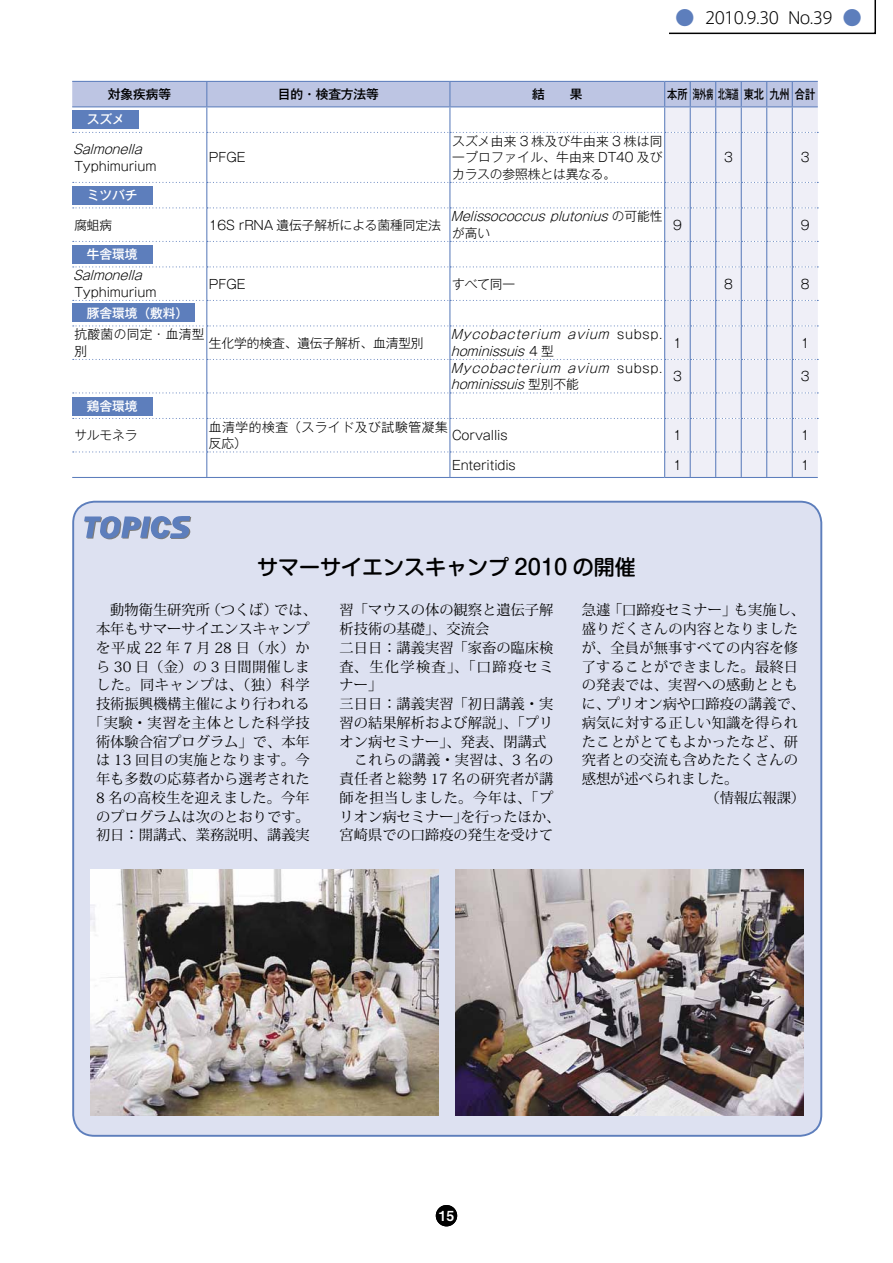
<style>
.page{position:relative;width:893px;height:1263px;background:#fff}
.page>*{position:absolute;margin:0;border:0;box-sizing:border-box;transform-origin:0 0}
.t1{font:21px "Shin M Go Pro Medium 90 msp RKSJ H";color:#000}
.t2{font:16.5px "Axis Std Light 90 msp RKSJ H";letter-spacing:-.08em;color:#000}
.t3{font:14.25px/18.8px "Koz Min Pro Regular 90 msp RKSJ H";color:#000}
.t4{font:13.8px "Midashi Go Pro MB31 90 msp RKSJ H";color:#fff}
.t5{font:12.75px/16.5px "Gothic MB101 Pro Light 90 msp RKSJ H";letter-spacing:-.01em;color:#000;text-align:justify}
.t6{font:italic 12.75px/16.5px "Gothic MB101 Pro Light 90 msp RKSJ H";color:#000}
.t7{font:12.75px "Gothic MB101 Pro Medium 90 msp RKSJ H";letter-spacing:-.01em;color:#fff}
.t8{font:12.75px/16.5px "Gothic MB101 Pro Light 90 msp RKSJ H";letter-spacing:.045em;color:#000}
.t9{font:12.75px "Gothic MB101 Pro Medium 90 msp RKSJ H";letter-spacing:-.01em;color:#000}
.t10{font:12.75px "Gothic MB101 Pro Medium 90 msp RKSJ H";letter-spacing:-.01em;color:#000;scale:.8 1}
.t11{font:12.75px/16.5px "Gothic MB101 Pro Light 90 msp RKSJ H";letter-spacing:.03em;color:#000}
.s1{font-size:19.5px;color:#5d7ebc}
.s2{font-style:normal}
</style>
<div class="page">
<div style="left:73px;top:502px;width:748px;height:634px;background:#dde1f1;border-radius:21px"></div>
<svg style="left:84px;top:516px;width:107px;height:23px"></svg>
<div style="left:72px;top:186px;width:81px;height:18px;background:#5d7ebc"></div>
<div style="left:72px;top:245px;width:81px;height:19px;background:#5d7ebc"></div>
<div style="left:72px;top:397px;width:81px;height:18px;background:#5d7ebc"></div>
<img style="left:90px;top:870px;width:348px;height:245px">
<img style="left:456px;top:870px;width:348px;height:245px">
<div style="left:436px;top:1205px;width:21px;height:21px;background:#000;border-radius:50%"></div>
<svg style="left:669px;top:0;width:207px;height:35px"></svg>
<div style="left:665px;top:133px;width:153px;height:318px;background:#efeff7"></div>
<hr style="left:206px;top:133px;width:1px;height:49px;background:#5d7ebc">
<hr style="left:449px;top:133px;width:1px;height:49px;background:#5d7ebc">
<hr style="left:664px;top:133px;width:1px;height:49px;background:#5d7ebc">
<hr style="left:690px;top:133px;width:1px;height:49px;background:#5d7ebc">
<hr style="left:715px;top:133px;width:1px;height:49px;background:#5d7ebc">
<hr style="left:741px;top:133px;width:1px;height:49px;background:#5d7ebc">
<hr style="left:766px;top:133px;width:1px;height:49px;background:#5d7ebc">
<hr style="left:206px;top:208px;width:1px;height:33px;background:#5d7ebc">
<hr style="left:449px;top:208px;width:1px;height:33px;background:#5d7ebc">
<hr style="left:664px;top:208px;width:1px;height:33px;background:#5d7ebc">
<hr style="left:690px;top:208px;width:1px;height:33px;background:#5d7ebc">
<hr style="left:715px;top:208px;width:1px;height:33px;background:#5d7ebc">
<hr style="left:741px;top:208px;width:1px;height:33px;background:#5d7ebc">
<hr style="left:766px;top:208px;width:1px;height:33px;background:#5d7ebc">
<hr style="left:206px;top:267px;width:1px;height:33px;background:#5d7ebc">
<hr style="left:449px;top:267px;width:1px;height:33px;background:#5d7ebc">
<hr style="left:664px;top:267px;width:1px;height:33px;background:#5d7ebc">
<hr style="left:690px;top:267px;width:1px;height:33px;background:#5d7ebc">
<hr style="left:715px;top:267px;width:1px;height:33px;background:#5d7ebc">
<hr style="left:741px;top:267px;width:1px;height:33px;background:#5d7ebc">
<hr style="left:766px;top:267px;width:1px;height:33px;background:#5d7ebc">
<hr style="left:206px;top:326px;width:1px;height:33px;background:#5d7ebc">
<hr style="left:449px;top:326px;width:1px;height:33px;background:#5d7ebc">
<hr style="left:664px;top:326px;width:1px;height:33px;background:#5d7ebc">
<hr style="left:690px;top:326px;width:1px;height:33px;background:#5d7ebc">
<hr style="left:715px;top:326px;width:1px;height:33px;background:#5d7ebc">
<hr style="left:741px;top:326px;width:1px;height:33px;background:#5d7ebc">
<hr style="left:766px;top:326px;width:1px;height:33px;background:#5d7ebc">
<hr style="left:206px;top:360px;width:1px;height:32px;background:#5d7ebc">
<hr style="left:449px;top:360px;width:1px;height:32px;background:#5d7ebc">
<hr style="left:664px;top:360px;width:1px;height:32px;background:#5d7ebc">
<hr style="left:690px;top:360px;width:1px;height:32px;background:#5d7ebc">
<hr style="left:715px;top:360px;width:1px;height:32px;background:#5d7ebc">
<hr style="left:741px;top:360px;width:1px;height:32px;background:#5d7ebc">
<hr style="left:766px;top:360px;width:1px;height:32px;background:#5d7ebc">
<hr style="left:206px;top:419px;width:1px;height:32px;background:#5d7ebc">
<hr style="left:449px;top:419px;width:1px;height:32px;background:#5d7ebc">
<hr style="left:664px;top:419px;width:1px;height:32px;background:#5d7ebc">
<hr style="left:690px;top:419px;width:1px;height:32px;background:#5d7ebc">
<hr style="left:715px;top:419px;width:1px;height:32px;background:#5d7ebc">
<hr style="left:741px;top:419px;width:1px;height:32px;background:#5d7ebc">
<hr style="left:766px;top:419px;width:1px;height:32px;background:#5d7ebc">
<hr style="left:72px;top:477px;width:378px;height:1px;background:#5d7ebc">
<hr style="left:450px;top:477px;width:215px;height:1px;background:#5d7ebc">
<hr style="left:665px;top:477px;width:153px;height:1px;background:#5d7ebc">
<hr style="left:792px;top:133px;width:1px;height:49px;background:#5d7ebc">
<hr style="left:792px;top:208px;width:1px;height:33px;background:#5d7ebc">
<hr style="left:792px;top:267px;width:1px;height:33px;background:#5d7ebc">
<hr style="left:792px;top:326px;width:1px;height:33px;background:#5d7ebc">
<hr style="left:792px;top:360px;width:1px;height:32px;background:#5d7ebc">
<hr style="left:792px;top:419px;width:1px;height:32px;background:#5d7ebc">
<svg style="left:72px;top:81px;width:746px;height:52px"></svg>
<svg style="left:73px;top:182px;width:745px;height:26px"></svg>
<svg style="left:73px;top:241px;width:745px;height:26px"></svg>
<svg style="left:73px;top:300px;width:745px;height:26px"></svg>
<svg style="left:73px;top:359px;width:745px;height:1px"></svg>
<svg style="left:73px;top:392px;width:745px;height:27px"></svg>
<svg style="left:73px;top:451px;width:745px;height:26px"></svg>
<p class="t2" style="left:675px;top:12px;width:188px"><span class="s1">●</span> 2010.9.30 No.39 <span class="s1">●</span></p>
<p class="t9" style="left:108px;top:89px;width:65px">対象疾病等</p>
<p class="t9" style="left:278px;top:89px;width:103px">目的・検査方法等</p>
<p class="t9" style="left:532px;top:89px;width:52px">結　　果</p>
<p class="t10" style="left:667px;top:89px;width:186px">本所海外病 北海道 東北九州合計</p>
<p class="t7" style="left:74px;top:115px;width:52px">　スズメ</p>
<p class="t6" style="left:73px;top:143px;width:73px">Salmonella</p>
<p class="t5" style="left:74px;top:159px;width:84px">Typhimurium</p>
<p class="t5" style="left:452px;top:134px;width:212px">スズメ由来 3 株及び牛由来 3 株は同一プロファイル、牛由来 DT40 及びカラスの参照株とは異なる。</p>
<p class="t5" style="left:209px;top:151px;width:38px">PFGE</p>
<p class="t5" style="left:724px;top:151px;width:10px">3</p>
<p class="t5" style="left:801px;top:151px;width:10px">3</p>
<p class="t7" style="left:74px;top:190px;width:65px">　ミツバチ</p>
<p class="t5" style="left:74px;top:218px;width:39px">腐蛆病</p>
<p class="t5" style="left:209px;top:218px;width:233px">16S rRNA 遺伝子解析による菌種同定法</p>
<p class="t6" style="left:451px;top:210px;width:213px">Melissococcus plutonius <span class="s2">の可能性が高い</span></p>
<p class="t5" style="left:673px;top:218px;width:10px">9</p>
<p class="t5" style="left:801px;top:218px;width:10px">9</p>
<p class="t7" style="left:74px;top:249px;width:65px">　牛舎環境</p>
<p class="t6" style="left:73px;top:269px;width:73px">Salmonella</p>
<p class="t5" style="left:74px;top:285px;width:84px">Typhimurium</p>
<p class="t5" style="left:209px;top:277px;width:38px">PFGE</p>
<p class="t5" style="left:452px;top:277px;width:65px">すべて同一</p>
<p class="t5" style="left:724px;top:277px;width:10px">8</p>
<p class="t5" style="left:801px;top:277px;width:10px">8</p>
<p class="t7" style="left:74px;top:308px;width:115px">　豚舎環境（敷料）</p>
<p class="t11" style="left:74px;top:328px;width:132px">抗酸菌の同定・血清型別</p>
<p class="t5" style="left:209px;top:336px;width:216px">生化学的検査、遺伝子解析、血清型別</p>
<p class="t6" style="left:451px;top:328px;width:213px">Mycobacterium avium <span class="s2">s u b s p . </span>hominissuis <span class="s2">4 型</span></p>
<p class="t5" style="left:673px;top:336px;width:10px">1</p>
<p class="t5" style="left:801px;top:336px;width:10px">1</p>
<p class="t6" style="left:451px;top:361px;width:213px">Mycobacterium avium <span class="s2">s u b s p . </span>hominissuis <span class="s2">型別不能</span></p>
<p class="t5" style="left:673px;top:370px;width:10px">3</p>
<p class="t5" style="left:801px;top:370px;width:10px">3</p>
<p class="t7" style="left:74px;top:401px;width:65px">　鶏舎環境</p>
<p class="t5" style="left:74px;top:429px;width:65px">サルモネラ</p>
<p class="t8" style="left:209px;top:420px;width:240px">血清学的検査（スライド及び試験管凝集反応）</p>
<p class="t5" style="left:452px;top:429px;width:57px">Corvallis</p>
<p class="t5" style="left:673px;top:429px;width:10px">1</p>
<p class="t5" style="left:801px;top:429px;width:10px">1</p>
<p class="t5" style="left:452px;top:458px;width:65px">Enteritidis</p>
<p class="t5" style="left:673px;top:458px;width:10px">1</p>
<p class="t5" style="left:801px;top:458px;width:10px">1</p>
<h1 class="t1" style="left:257px;top:559px;width:380px">サマーサイエンスキャンプ 2010 の開催</h1>
<p class="t3" style="left:89px;top:603px;width:229px;text-align:center">　動物衛生研究所（つくば）では、本年もサマーサイエンスキャンプを平成 22 年 7 月 28 日（水）から 30 日（金）の 3 日間開催しました。同キャンプは、（独）科学技術振興機構主催により行われる「実験・実習を主体とした科学技術体験合宿プログラム」で、本年は 13 回目の実施となります。今年も多数の応募者から選考された<br>8 名の高校生を迎えました。今年のプログラムは次のとおりです。初日：開講式、業務説明、講義実</p>
<p class="t3" style="left:582px;top:603px;width:225px">急遽「口蹄疫セミナー」も実施し、</p>
<p class="t3" style="left:340px;top:603px;width:222px">習「マウスの体の観察と遺伝子解析技術の基礎」、交流会<br>二日日：講義実習「家畜の臨床検査、生化学検査」、「口蹄疫セミナー」<br>三日日：講義実習「初日講義・実習の結果解析および解説」、「プリオン病セミナー」、発表、閉講式　これらの講義・実習は、3 名の責任者と総勢 17 名の研究者が講師を担当しました。今年は、「プリオン病セミナー」を行ったほか、宮崎県での口蹄疫の発生を受けて</p>
<p class="t3" style="left:582px;top:621px;width:218px">盛りだくさんの内容となりました</p>
<p class="t3" style="left:582px;top:640px;width:218px">が、全員が無事すべての内容を修</p>
<p class="t3" style="left:582px;top:659px;width:218px">了することができました。最終日</p>
<p class="t3" style="left:582px;top:678px;width:218px">の発表では、実習への感動ととも</p>
<p class="t3" style="left:582px;top:696px;width:225px">に、プリオン病や口蹄疫の講義で、</p>
<p class="t3" style="left:582px;top:715px;width:218px">病気に対する正しい知識を得られ</p>
<p class="t3" style="left:582px;top:734px;width:218px">たことがとてもよかったなど、研</p>
<p class="t3" style="left:582px;top:753px;width:218px">究者との交流も含めたたくさんの</p>
<p class="t3" style="left:582px;top:771px;width:158px">感想が述べられました。</p>
<p class="t3" style="left:705px;top:790px;width:101px">（情報広報課）</p>
<p class="t4" style="left:439px;top:1211px;width:17px">15</p>
</div>
